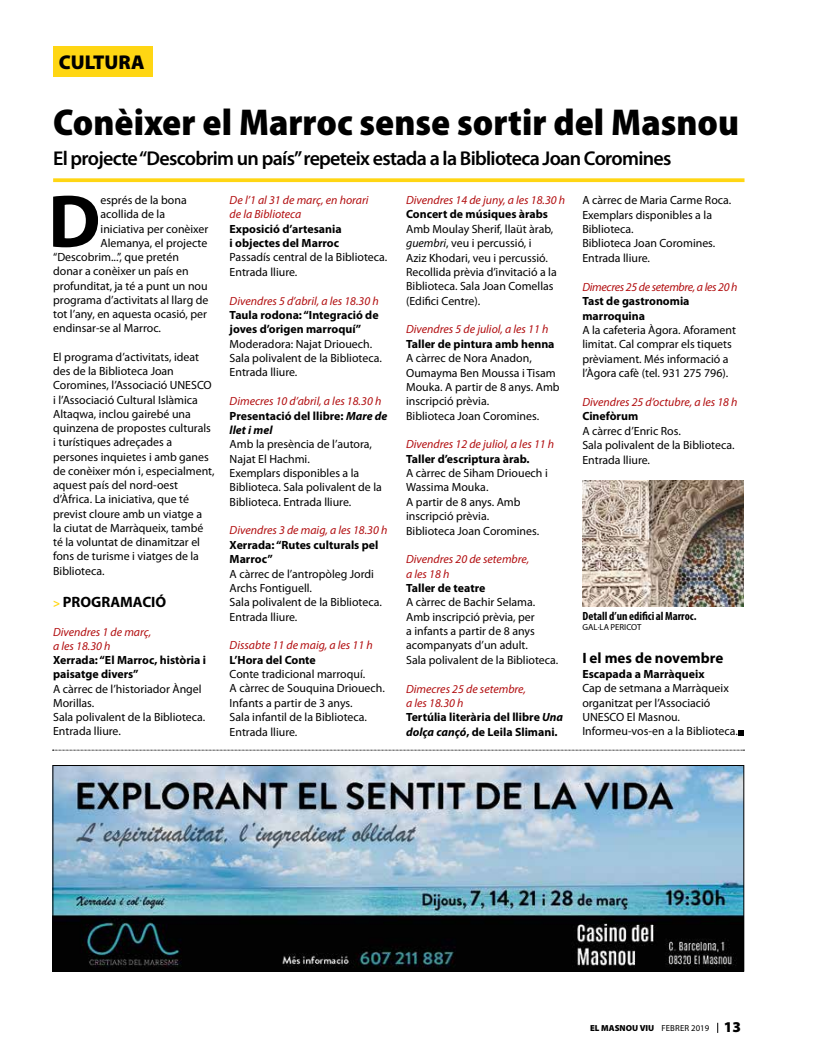
<style>
.page{position:relative;width:815px;height:1053px;background:#fff}
.page>*{position:absolute;margin:0;border:0;box-sizing:border-box;transform-origin:0 0}
.t1{font:700 75.25px "Myriad Pro";color:#000}
.t2{font:900 semi-condensed 37.5px "Myriad Pro";color:#000}
.t3{font:600 20px "Myriad Pro";letter-spacing:-.035em;color:#000}
.t4{font:900 20px "Myriad Pro";color:#000}
.t5{font:700 15px "Myriad Pro";color:#000}
.t6{font:11.88px/14.4px "Myriad Pro";color:#000}
.t7{font:700 11.88px/14.4px "Myriad Pro";color:#000}
.t8{font:italic 11.88px/14.4px "Myriad Pro";color:#b20e10}
.t9{font:italic 11.88px "Myriad Pro";letter-spacing:-.025em;color:#b20e10}
.t10{font:700 condensed 11.88px "Myriad Pro";color:#000}
.t11{font:900 8.75px "Myriad Pro";color:#000}
.t12{font:8.75px "Myriad Pro";color:#000}
.s1{font-size:11.88px;color:#ffd613}
.s2{font-weight:700;font-style:normal;color:#000}
.s3{font-weight:700;color:#000}
.s4{font-style:italic}
.s5{font-weight:400;font-style:italic;color:#b20e10}
.s6{font-weight:400}
.s7{font-size:15px}
</style>
<div class="page">
<div style="left:53px;top:46px;width:100px;height:31px;background:#ffd613"></div>
<svg style="left:53px;top:178px;width:691px;height:4px;background:#ffd926"></svg>
<svg style="left:738px;top:730px;width:5px;height:5px"></svg>
<img style="left:583px;top:480px;width:161px;height:126px">
<svg style="left:53px;top:749px;width:691px;height:1px"></svg>
<img style="left:55px;top:767px;width:687px;height:202px">
<div style="left:53px;top:765px;width:691px;height:206px;border:1px solid #000"></div>
<h3 class="t4" style="left:59px;top:49px;width:87px">CULTURA</h3>
<h2 class="t2" style="left:53px;top:101px;width:687px">Conèixer el Marroc sense sortir del Masnou</h2>
<h3 class="t3" style="left:53px;top:146px;width:620px">El projecte “Descobrim un país” repeteix estada a la Biblioteca Joan Coromines</h3>
<h1 class="t1" style="left:48px;top:172px;width:54px">D</h1>
<p class="t6" style="left:101px;top:193px;width:88px">esprés de la bona</p>
<p class="t6" style="left:101px;top:207px;width:66px">acollida de la</p>
<p class="t6" style="left:101px;top:221px;width:109px">iniciativa per conèixer</p>
<p class="t6" style="left:101px;top:235px;width:108px">Alemanya, el projecte</p>
<p class="t6" style="left:53px;top:250px;width:127px">“Descobrim...”, que pretén</p>
<p class="t6" style="left:53px;top:264px;width:137px">donar a conèixer un país en</p>
<p class="t6" style="left:53px;top:278px;width:156px">profunditat, ja té a punt un nou</p>
<p class="t6" style="left:53px;top:292px;width:157px">programa d’activitats al llarg de</p>
<p class="t6" style="left:53px;top:307px;width:155px">tot l’any, en aquesta ocasió, per</p>
<p class="t6" style="left:53px;top:321px;width:109px">endinsar-se al Marroc.</p>
<p class="t6" style="left:53px;top:349px;width:163px">El programa d’activitats, ideat des de la Biblioteca Joan<br>Coromines, l’Associació UNESCO i l’Associació Cultural Islàmica<br>Altaqwa, inclou gairebé una quinzena de propostes culturals i turístiques adreçades a persones inquietes i amb ganes de conèixer món i, especialment, aquest país del nord-oest d’Àfrica. La iniciativa, que té previst cloure amb un viatge a<br>la ciutat de Marràqueix, també té la voluntat de dinamitzar el fons de turisme i viatges de la<br>Biblioteca.</p>
<p class="t5" style="left:53px;top:592px;width:115px"><span class="s1">&gt;</span> PROGRAMACIÓ</p>
<p class="t8" style="left:53px;top:624px;width:100px">Divendres 1 de març, a les 18.30 h</p>
<p class="t7" style="left:53px;top:652px;width:154px">Xerrada: “El Marroc, història i paisatge divers”</p>
<p class="t6" style="left:53px;top:681px;width:154px">A càrrec de l’historiador Àngel<br>Morillas.<br>Sala polivalent de la Biblioteca.<br>Entrada lliure.</p>
<p class="t8" style="left:230px;top:193px;width:140px">De l’1 al 31 de març, en horari de la Biblioteca</p>
<p class="t7" style="left:230px;top:221px;width:114px">Exposició d’artesania i objectes del Marroc</p>
<p class="t6" style="left:230px;top:250px;width:159px">Passadís central de la Biblioteca.<br>Entrada lliure.</p>
<p class="t8" style="left:230px;top:293px;width:151px">Divendres 5 d’abril, a les 18.30 h</p>
<p class="t7" style="left:230px;top:307px;width:150px">Taula rodona: “Integració de joves d’origen marroquí”</p>
<p class="t6" style="left:230px;top:336px;width:154px">Moderadora: Najat Driouech.<br>Sala polivalent de la Biblioteca.<br>Entrada lliure.</p>
<p class="t8" style="left:230px;top:394px;width:159px">Dimecres 10 d’abril, a les 18.30 h<br><span class="s2">Presentació del llibre:</span> <span class="s3">Mare de llet i mel</span></p>
<p class="t6" style="left:230px;top:437px;width:154px">Amb la presència de l’autora,<br>Najat El Hachmi.<br>Exemplars disponibles a la<br>Biblioteca. Sala polivalent de la<br>Biblioteca. Entrada lliure.</p>
<p class="t8" style="left:230px;top:523px;width:159px">Divendres 3 de maig, a les 18.30 h</p>
<p class="t7" style="left:230px;top:537px;width:150px">Xerrada: “Rutes culturals pel<br>Marroc”</p>
<p class="t6" style="left:230px;top:566px;width:154px">A càrrec de l’antropòleg Jordi<br>Archs Fontiguell.<br>Sala polivalent de la Biblioteca.<br>Entrada lliure.</p>
<p class="t8" style="left:230px;top:638px;width:145px">Dissabte 11 de maig, a les 11 h</p>
<p class="t7" style="left:230px;top:652px;width:88px">L’Hora del Conte</p>
<p class="t6" style="left:230px;top:666px;width:157px">Conte tradicional marroquí.<br>A càrrec de Souquina Driouech.<br>Infants a partir de 3 anys.<br>Sala infantil de la Biblioteca.<br>Entrada lliure.</p>
<p class="t8" style="left:406px;top:193px;width:161px">Divendres 14 de juny, a les 18.30 h</p>
<p class="t7" style="left:406px;top:207px;width:143px">Concert de músiques àrabs</p>
<p class="t6" style="left:406px;top:221px;width:152px">Amb Moulay Sherif, llaüt àrab, <span class="s4">guembri</span>, veu i percussió, i<br>Aziz Khodari, veu i percussió.<br>Recollida prèvia d’invitació a la<br>Biblioteca. Sala Joan Comellas (Edifici Centre).</p>
<p class="t8" style="left:406px;top:322px;width:144px">Divendres 5 de juliol, a les 11 h</p>
<p class="t7" style="left:406px;top:336px;width:150px">Taller de pintura amb henna</p>
<p class="t6" style="left:406px;top:351px;width:155px">A càrrec de Nora Anadon,<br>Oumayma Ben Moussa i Tisam<br>Mouka. A partir de 8 anys. Amb inscripció prèvia.<br>Biblioteca Joan Coromines.</p>
<p class="t8" style="left:406px;top:437px;width:150px">Divendres 12 de juliol, a les 11 h</p>
<p class="t7" style="left:406px;top:451px;width:125px">Taller d’escriptura àrab.</p>
<p class="t6" style="left:406px;top:465px;width:143px">A càrrec de Siham Driouech i<br>Wassima Mouka.<br>A partir de 8 anys. Amb inscripció prèvia.<br>Biblioteca Joan Coromines.</p>
<p class="t8" style="left:406px;top:552px;width:125px">Divendres 20 de setembre, a les 18 h</p>
<p class="t7" style="left:406px;top:580px;width:81px">Taller de teatre</p>
<p class="t6" style="left:406px;top:595px;width:154px">A càrrec de Bachir Selama.<br>Amb inscripció prèvia, per<br>a infants a partir de 8 anys acompanyats d’un adult.<br>Sala polivalent de la Biblioteca.</p>
<p class="t7" style="left:406px;top:681px;width:159px"><span class="s5">Dimecres 25 de setembre,<br>a les 18.30 h<br></span>Tertúlia literària del llibre <span class="s4">Una dolça cançó</span>, de Leila Slimani.</p>
<p class="t6" style="left:582px;top:193px;width:151px">A càrrec de Maria Carme Roca.<br>Exemplars disponibles a la<br>Biblioteca.<br>Biblioteca Joan Coromines.<br>Entrada lliure.</p>
<p class="t9" style="left:582px;top:279px;width:157px">Dimecres 25 de setembre, a les 20 h</p>
<p class="t7" style="left:582px;top:293px;width:109px">Tast de gastronomia marroquina</p>
<p class="t6" style="left:582px;top:322px;width:155px">A la cafeteria Àgora. Aforament limitat. Cal comprar els tiquets prèviament. Més informació a l’Àgora cafè (tel. 931 275 796).</p>
<p class="t8" style="left:582px;top:394px;width:157px">Divendres 25 d’octubre, a les 18 h</p>
<p class="t7" style="left:582px;top:409px;width:57px">Cinefòrum</p>
<p class="t6" style="left:582px;top:423px;width:154px">A càrrec d’Enric Ros.<br>Sala polivalent de la Biblioteca.<br>Entrada lliure.</p>
<p class="t10" style="left:583px;top:608px;width:115px">Detall d’un edifici al Marroc.</p>
<p class="t12" style="left:583px;top:622px;width:60px">GAL·LA PERICOT</p>
<p class="t5" style="left:582px;top:648px;width:142px">I el mes de novembre</p>
<p class="t7" style="left:582px;top:666px;width:124px">Escapada a Marràqueix</p>
<p class="t6" style="left:582px;top:680px;width:157px">Cap de setmana a Marràqueix organitzat per l’Associació<br>UNESCO El Masnou.<br>Informeu-vos-en a la Biblioteca.</p>
<p class="t11" style="left:590px;top:1022px;width:152px">EL MASNOU VIU <span class="s6">FEBRER 2019</span> <span class="s7">13</span></p>
</div>
